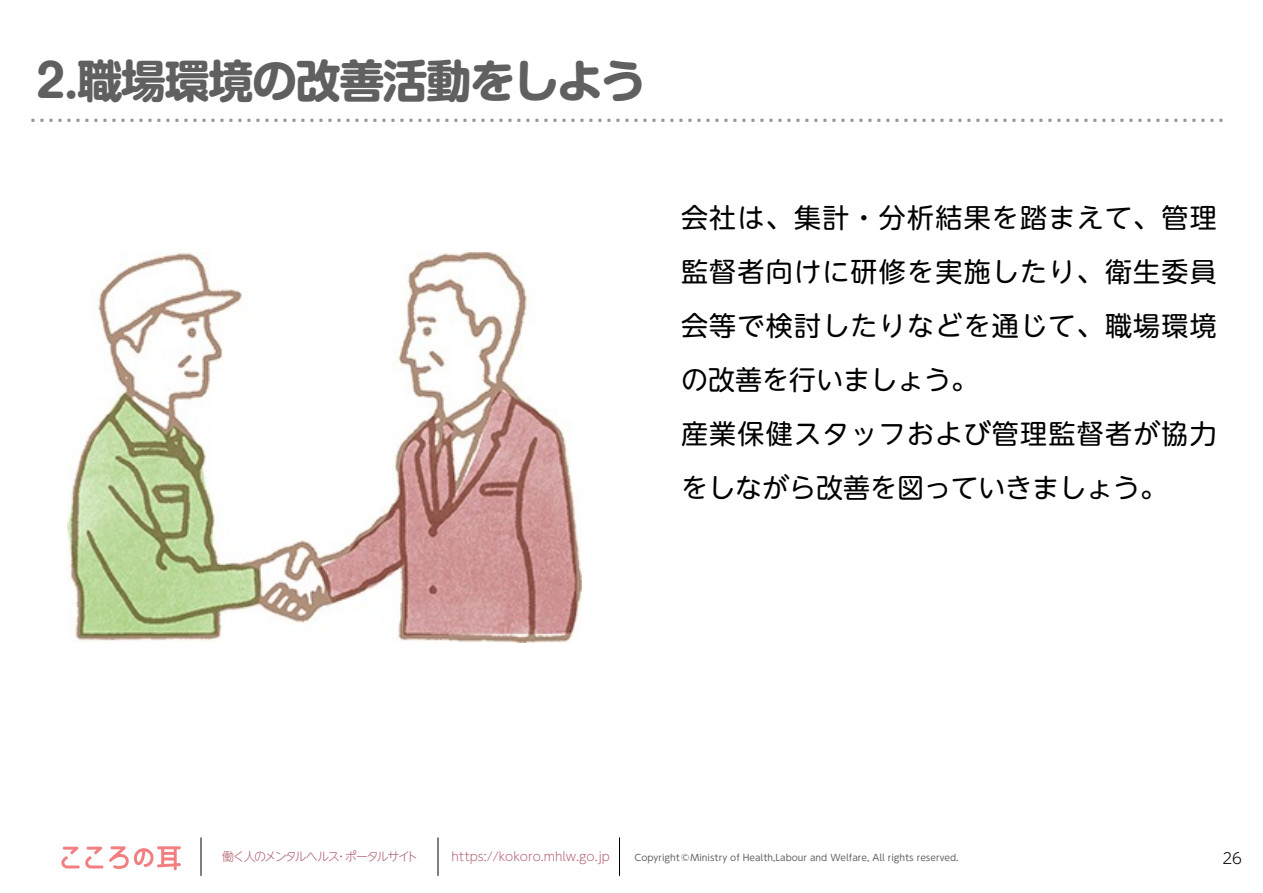
<style>
.page{position:relative;width:1263px;height:893px;background:#fff}
.page>*{position:absolute;margin:0;border:0;box-sizing:border-box;transform-origin:0 0}
.t1{font:700 45px "Shin M Go Pro";letter-spacing:-.03em;color:#606060}
.t2{font:27px/54px "UD Shin M Go Pro";letter-spacing:.045em;color:#000}
.t3{font:300 15px "UD Shin M Go Pro";color:#000}
.t4{font:300 12px "UD Shin M Go Pro";color:#b06271}
.t5{font:300 12px "UD Shin M Go Pro";letter-spacing:-.115em;color:#b06271}
.t6{font:9px "UD Shin M Go Pro";color:#606060}
</style>
<div class="page">
<hr style="left:201px;top:837px;width:1px;height:38px;background:#000">
<hr style="left:438px;top:837px;width:1px;height:38px;background:#000">
<hr style="left:619px;top:837px;width:1px;height:38px;background:#000">
<svg style="left:31px;top:119px;width:1192px;height:3px"></svg>
<img style="left:68px;top:252px;width:514px;height:390px">
<svg style="left:61px;top:846px;width:120px;height:24px"></svg>
<h1 class="t1" style="left:36px;top:44px;width:612px">2.職場環境の改善活動をしよう</h1>
<p class="t2" style="left:681px;top:189px;width:537px">会社は、集計・分析結果を踏まえて、管理監督者向けに研修を実施したり、衛生委員会等で検討したりなどを通じて、職場環境の改善を行いましょう。<br>産業保健スタッフおよび管理監督者が協力をしながら改善を図っていきましょう。</p>
<p class="t5" style="left:222px;top:847px;width:198px">働く人のメンタルヘルス・ポータルサイト</p>
<p class="t4" style="left:452px;top:846px;width:160px">https://kokoro.mhlw.go.jp</p>
<p class="t6" style="left:634px;top:850px;width:326px">Copyright©Ministry of Health,Labour and Welfare, All rights reserved.</p>
<p class="t3" style="left:1222px;top:846px;width:21px">26</p>
</div>
